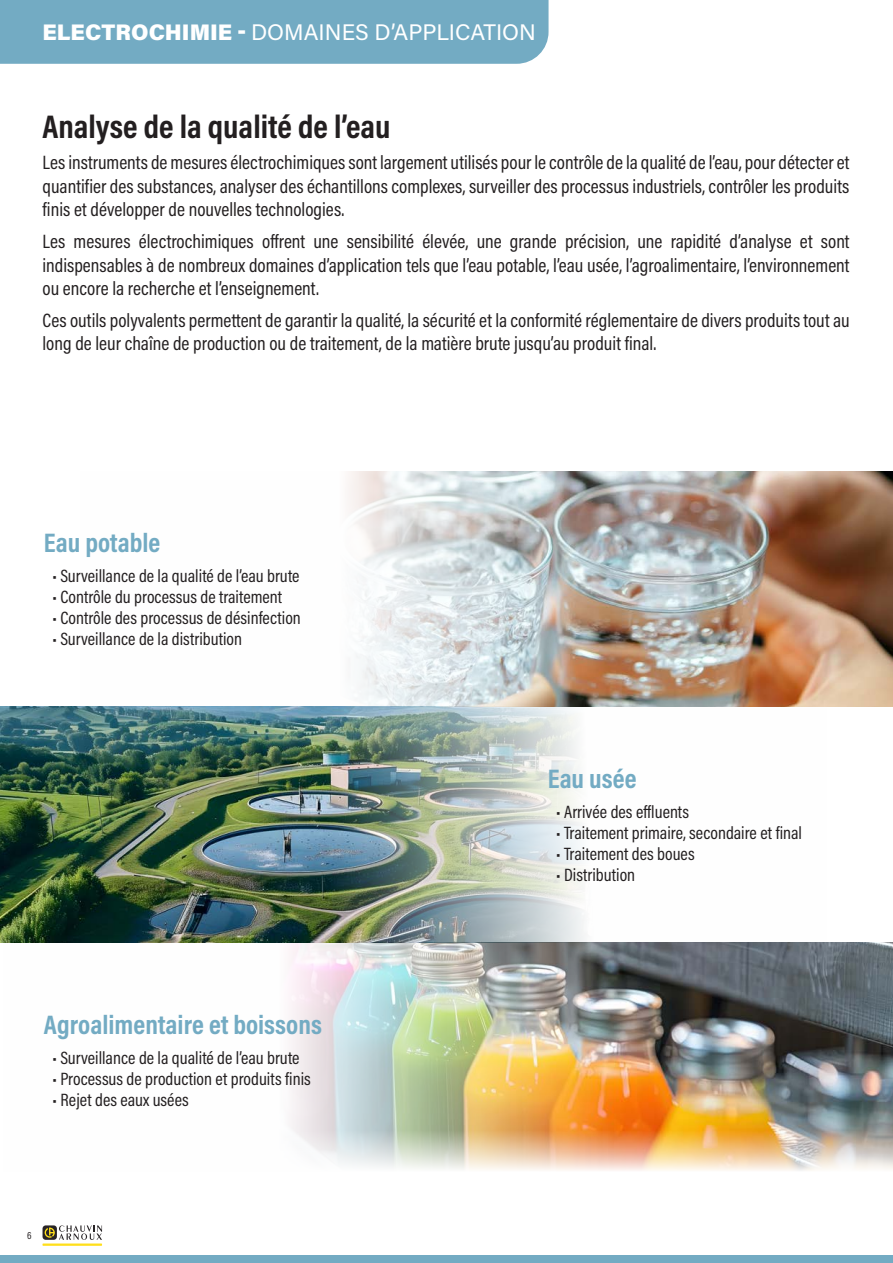
<style>
.page{position:relative;width:893px;height:1263px;background:#fff}
.page>*{position:absolute;margin:0;border:0;box-sizing:border-box;transform-origin:0 0}
.t1{font:700 33px "Acumin Pro Cond";color:#231f20}
.t2{font:700 27px "Acumin Pro Cond";color:#73abc3}
.t3{font:22.5px "Acumin Pro";color:#fff}
.t4{font:19.5px/23.4px "Acumin Pro Cond";color:#231f20;text-align:justify}
.t5{font:18px "Acumin Pro Cond";color:#231f20}
.t6{font:10.5px "Acumin Pro Cond";color:#231f20}
.s1{font-weight:900}
</style>
<div class="page">
<div style="left:0;top:1256px;width:893px;height:7px;background:#73abc3"></div>
<svg style="left:43px;top:1225px;width:14px;height:15px"></svg>
<svg style="left:45px;top:1225px;width:57px;height:15px"></svg>
<hr style="left:43px;top:1243px;width:59px;height:3px;background:#ffdf1b">
<img style="left:4px;top:942px;width:889px;height:51px">
<img style="left:0;top:707px;width:585px;height:235px">
<img style="left:81px;top:471px;width:812px;height:236px">
<div style="left:0;top:0;width:549px;height:64px;background:#73abc3"></div>
<img style="left:291px;top:993px;width:602px;height:178px">
<p class="t3" style="left:43px;top:17px;width:495px"><span class="s1">ELECTROCHIMIE -</span> DOMAINES D’APPLICATION</p>
<p class="t1" style="left:43px;top:104px;width:350px">Analyse de la qualité de l’eau</p>
<p class="t4" style="left:43px;top:151px;width:808px">Les instruments de mesures électrochimiques sont largement utilisés pour le contrôle de la qualité de l’eau, pour détecter et quantifier des substances, analyser des échantillons complexes, surveiller des processus industriels, contrôler les produits finis et développer de nouvelles technologies.</p>
<p class="t4" style="left:43px;top:229px;width:809px">Les mesures électrochimiques offrent une sensibilité élevée, une grande précision, une rapidité d’analyse et sont indispensables à de nombreux domaines d’application tels que l’eau potable, l’eau usée, l’agroalimentaire, l’environnement ou encore la recherche et l’enseignement.</p>
<p class="t4" style="left:43px;top:308px;width:809px">Ces outils polyvalents permettent de garantir la qualité, la sécurité et la conformité réglementaire de divers produits tout au long de leur chaîne de production ou de traitement, de la matière brute jusqu’au produit final.</p>
<p class="t2" style="left:44px;top:525px;width:118px">Eau potable</p>
<p class="t5" style="left:52px;top:564px;width:249px">• Surveillance de la qualité de l’eau brute</p>
<p class="t5" style="left:52px;top:585px;width:231px">• Contrôle du processus de traitement</p>
<p class="t5" style="left:52px;top:606px;width:250px">• Contrôle des processus de désinfection</p>
<p class="t5" style="left:52px;top:627px;width:191px">• Surveillance de la distribution</p>
<p class="t2" style="left:44px;top:1007px;width:279px">Agroalimentaire et boissons</p>
<p class="t5" style="left:52px;top:1046px;width:249px">• Surveillance de la qualité de l’eau brute</p>
<p class="t5" style="left:52px;top:1067px;width:260px">• Processus de production et produits finis</p>
<p class="t5" style="left:52px;top:1088px;width:138px">• Rejet des eaux usées</p>
<p class="t6" style="left:27px;top:1229px;width:6px">6</p>
<p class="t2" style="left:548px;top:761px;width:90px">Eau usée</p>
<p class="t5" style="left:556px;top:800px;width:134px">• Arrivée des effluents</p>
<p class="t5" style="left:556px;top:821px;width:247px">• Traitement primaire, secondaire et final</p>
<p class="t5" style="left:556px;top:842px;width:140px">• Traitement des boues</p>
<p class="t5" style="left:556px;top:863px;width:80px">• Distribution</p>
</div>
